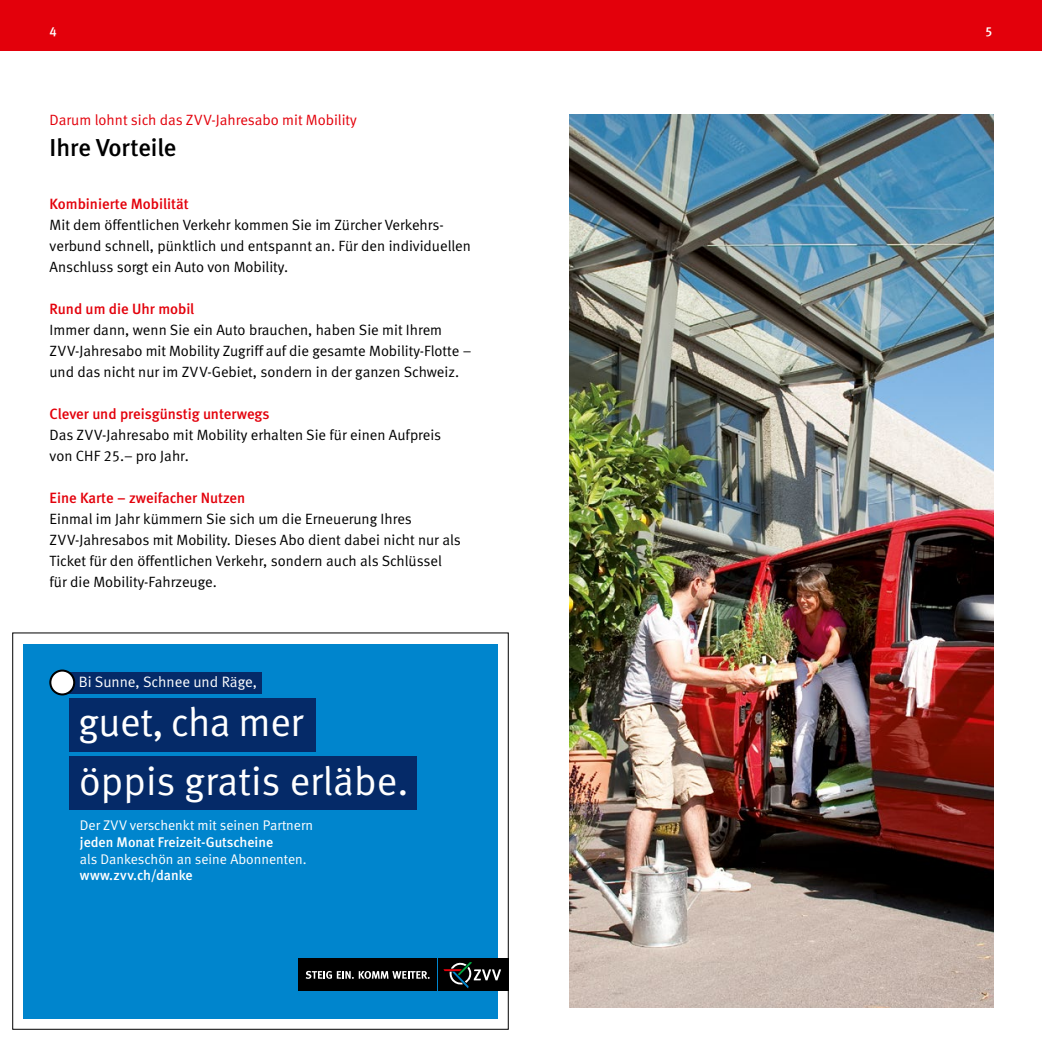
<style>
.page{position:relative;width:1042px;height:1042px;background:#fff}
.page>*{position:absolute;margin:0;border:0;box-sizing:border-box;transform-origin:0 0}
.t1{font:40.25px "Meta Normal LF";color:#fff}
.t2{font:24.5px "Meta Medium LF";letter-spacing:-.005em;color:#000}
.t3{font:15.05px "Meta Normal LF";color:#fff}
.t4{font:14.88px/21px "Meta Normal LF";color:#000}
.t5{font:14.88px "Meta Medium LF";color:#e3000b}
.t6{font:14.88px "Meta Normal LF";color:#e3000b}
.t7{font:14px "Meta Normal LF";color:#fff}
.t8{font:14px "Meta Medium LF";color:#fff}
.t9{font:13.12px "Meta Medium LF";color:#fff}
</style>
<div class="page">
<div style="left:0;top:0;width:521px;height:50px;background:#e3000b"></div>
<div style="left:521px;top:0;width:521px;height:50px;background:#e3000b"></div>
<img style="left:570px;top:114px;width:423px;height:893px">
<div style="left:23px;top:643px;width:474px;height:375px;background:#0085cd"></div>
<div style="left:298px;top:958px;width:139px;height:33px;background:#000"></div>
<svg style="left:306px;top:971px;width:124px;height:8px"></svg>
<div style="left:439px;top:958px;width:69px;height:33px;background:#000"></div>
<svg style="left:443px;top:962px;width:58px;height:26px"></svg>
<div style="left:69px;top:756px;width:347px;height:53px;background:#052a68"></div>
<div style="left:60px;top:671px;width:201px;height:22px;background:#052a68"></div>
<div style="left:69px;top:698px;width:246px;height:53px;background:#052a68"></div>
<div style="left:50px;top:670px;width:24px;height:24px;background:#fff;border-radius:50%"></div>
<div style="left:49px;top:669px;width:26px;height:26px;border:2px solid #000;border-radius:50%"></div>
<p class="t9" style="left:50px;top:24px;width:9px">4</p>
<p class="t9" style="left:985px;top:24px;width:9px">5</p>
<p class="t6" style="left:50px;top:111px;width:309px">Darum lohnt sich das ZVV-Jahresabo mit Mobility</p>
<h2 class="t2" style="left:50px;top:134px;width:128px">Ihre Vorteile</h2>
<p class="t5" style="left:50px;top:195px;width:140px">Kombinierte Mobilität</p>
<p class="t4" style="left:50px;top:214px;width:423px">Mit dem öffentlichen Verkehr kommen Sie im Zürcher Verkehrs&shy;verbund schnell, pünktlich und entspannt an. Für den individuellen<br>Anschluss sorgt ein Auto von Mobility.</p>
<p class="t5" style="left:50px;top:300px;width:146px">Rund um die Uhr mobil</p>
<p class="t4" style="left:50px;top:319px;width:423px">Immer dann, wenn Sie ein Auto brauchen, haben Sie mit Ihrem<br>ZVV-Jahresabo mit Mobility Zugriff auf die gesamte Mobility-Flotte – und das nicht nur im ZVV-Gebiet, sondern in der ganzen Schweiz.</p>
<p class="t5" style="left:50px;top:405px;width:221px">Clever und preisgünstig unterwegs</p>
<p class="t4" style="left:50px;top:424px;width:393px">Das ZVV-Jahresabo mit Mobility erhalten Sie für einen Aufpreis von CHF 25.– pro Jahr.</p>
<p class="t5" style="left:50px;top:489px;width:197px">Eine Karte – zweifacher Nutzen</p>
<p class="t4" style="left:50px;top:508px;width:413px">Einmal im Jahr kümmern Sie sich um die Erneuerung Ihres ZVV-Jahresabos mit Mobility. Dieses Abo dient dabei nicht nur als Ticket für den öffentlichen Verkehr, sondern auch als Schlüssel für die Mobility-Fahrzeuge.</p>
<p class="t3" style="left:79px;top:673px;width:180px">Bi Sunne, Schnee und Räge,</p>
<h1 class="t1" style="left:79px;top:699px;width:226px">guet, cha mer</h1>
<h1 class="t1" style="left:79px;top:758px;width:331px">öppis gratis erläbe.</h1>
<p class="t7" style="left:80px;top:817px;width:235px">Der ZVV verschenkt mit seinen Partnern</p>
<p class="t8" style="left:80px;top:834px;width:195px">jeden Monat Freizeit-Gutscheine</p>
<p class="t7" style="left:80px;top:851px;width:228px">als Dankeschön an seine Abonnenten.</p>
<p class="t8" style="left:80px;top:867px;width:114px">www.zvv.ch/danke</p>
</div>
